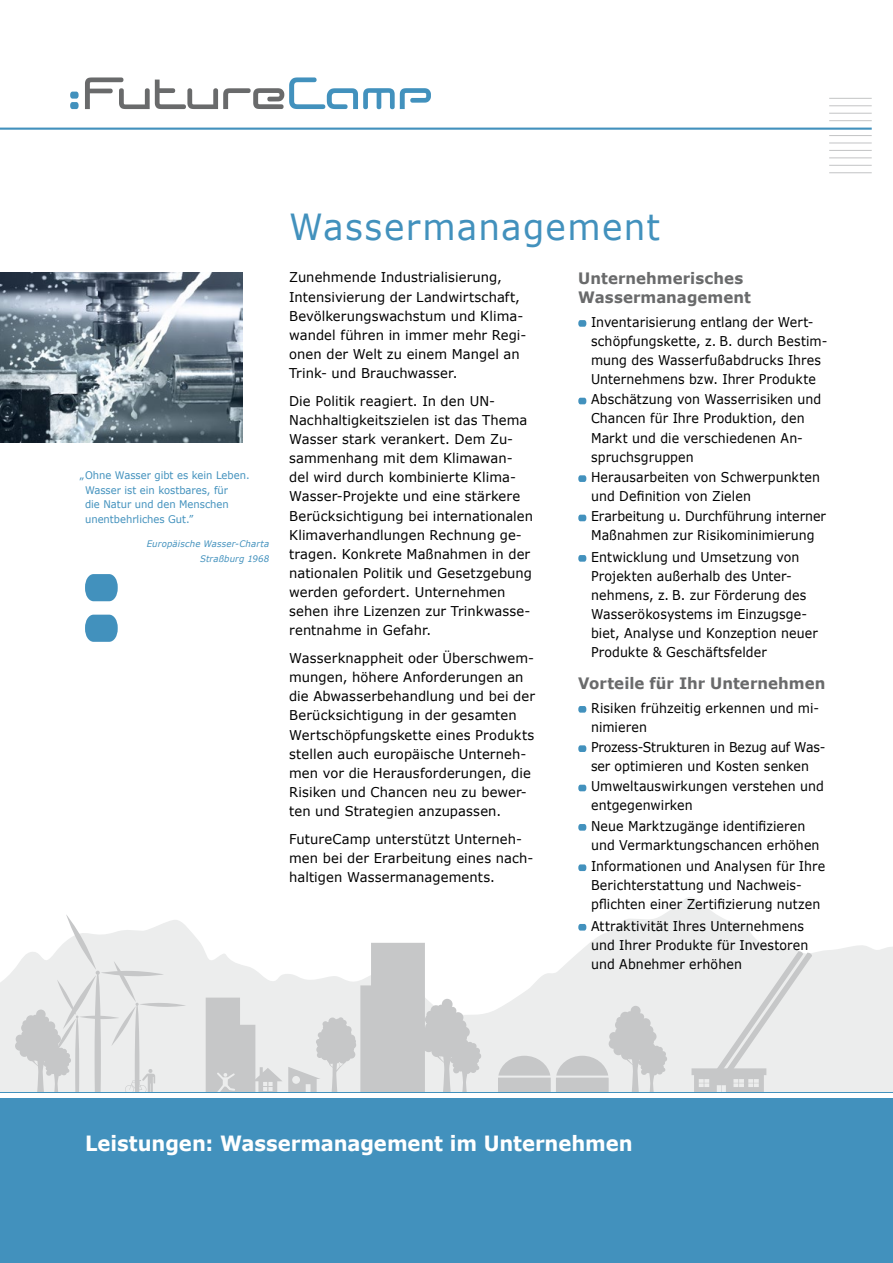
<style>
.page{position:relative;width:893px;height:1263px;background:#fff}
.page>*{position:absolute;margin:0;border:0;box-sizing:border-box;transform-origin:0 0}
.t1{font:36px "Verdana";letter-spacing:.04em;color:#4291bd;scale:.95 1}
.t2{font:700 21px "Verdana";letter-spacing:-.005em;color:#fff;scale:.93 1}
.t3{font:700 15.75px/19.2px "Verdana";color:#696a6b;scale:.95 1}
.t4{font:13.5px/19.2px "Verdana";letter-spacing:.005em;color:#000}
.t5{font:13.5px/19.4px "Verdana";letter-spacing:.005em;color:#000;scale:.93 1}
.t6{font:10.5px/14.9px "Verdana";color:#4291bd}
.t7{font:italic 9px/14.9px "Verdana";letter-spacing:.02em;color:#4291bd;text-align:right;scale:.95 1}
</style>
<div class="page">
<svg style="left:0;top:897px;width:893px;height:196px"></svg>
<svg style="left:206px;top:943px;width:276px;height:150px"></svg>
<svg style="left:15px;top:914px;width:171px;height:179px"></svg>
<svg style="left:498px;top:1006px;width:169px;height:87px"></svg>
<svg style="left:691px;top:951px;width:121px;height:142px"></svg>
<div style="left:0;top:1093px;width:893px;height:170px;background:#4291bd"></div>
<svg style="left:70px;top:77px;width:361px;height:32px"></svg>
<hr style="left:829px;top:98px;width:43px;height:1px;background:#c6c7c8">
<hr style="left:829px;top:105px;width:43px;height:1px;background:#c6c7c8">
<hr style="left:829px;top:113px;width:43px;height:1px;background:#c6c7c8">
<hr style="left:829px;top:120px;width:43px;height:1px;background:#c6c7c8">
<hr style="left:829px;top:135px;width:43px;height:1px;background:#c6c7c8">
<hr style="left:829px;top:142px;width:43px;height:2px;background:#c6c7c8">
<hr style="left:829px;top:150px;width:43px;height:1px;background:#c6c7c8">
<hr style="left:829px;top:157px;width:43px;height:1px;background:#c6c7c8">
<hr style="left:829px;top:165px;width:43px;height:1px;background:#c6c7c8">
<hr style="left:829px;top:172px;width:43px;height:1px;background:#c6c7c8">
<hr style="left:0;top:128px;width:872px;height:2px;background:#4291bd">
<hr style="left:0;top:1093px;width:893px;height:4px;background:#fff">
<img style="left:0;top:272px;width:242px;height:170px">
<svg style="left:85px;top:574px;width:33px;height:68px"></svg>
<svg style="left:578px;top:320px;width:8px;height:7px"></svg>
<svg style="left:578px;top:398px;width:8px;height:6px"></svg>
<svg style="left:578px;top:475px;width:8px;height:7px"></svg>
<svg style="left:578px;top:515px;width:8px;height:6px"></svg>
<svg style="left:578px;top:555px;width:8px;height:7px"></svg>
<svg style="left:578px;top:706px;width:8px;height:7px"></svg>
<svg style="left:578px;top:745px;width:8px;height:7px"></svg>
<svg style="left:578px;top:785px;width:8px;height:6px"></svg>
<svg style="left:578px;top:824px;width:8px;height:7px"></svg>
<svg style="left:578px;top:864px;width:8px;height:7px"></svg>
<svg style="left:578px;top:924px;width:8px;height:6px"></svg>
<p class="t6" style="left:85px;top:467px;width:166px;text-indent:-5px">„Ohne Wasser gibt es kein Leben.<br>Wasser ist ein kostbares, für<br>die Natur und den Menschen unentbehrliches Gut.”</p>
<p class="t7" style="left:147px;top:536px;width:131px">Europäische Wasser-Charta<br>Straßburg 1968</p>
<h1 class="t1" style="left:289px;top:204px;width:392px">Wassermanagement</h1>
<p class="t4" style="left:289px;top:268px;width:239px">Zunehmende Industrialisierung,<br>Intensivierung der Landwirtschaft,<br>Bevölkerungswachstum und Klima&shy;wandel führen in immer mehr Regi&shy;onen der Welt zu einem Mangel an<br>Trink- und Brauchwasser.</p>
<p class="t4" style="left:289px;top:391px;width:245px">Die Politik reagiert. In den UN-Nachhaltigkeitszielen ist das Thema Wasser stark verankert. Dem Zu&shy;sammenhang mit dem Klimawan&shy;del wird durch kombinierte Klima-Wasser-Projekte und eine stärkere Berücksichtigung bei internationalen Klimaverhandlungen Rechnung ge&shy;tragen. Konkrete Maßnahmen in der nationalen Politik und Gesetzgebung werden gefordert. Unternehmen sehen ihre Lizenzen zur Trinkwasse&shy;rentnahme in Gefahr.</p>
<p class="t4" style="left:289px;top:649px;width:247px">Wasserknappheit oder Überschwem&shy;mungen, höhere Anforderungen an die Abwasserbehandlung und bei der Berücksichtigung in der gesamten Wertschöpfungskette eines Produkts stellen auch europäische Unterneh&shy;men vor die Herausforderungen, die Risiken und Chancen neu zu bewer&shy;ten und Strategien anzupassen.</p>
<p class="t4" style="left:289px;top:829px;width:246px">FutureCamp unterstützt Unterneh&shy;men bei der Erarbeitung eines nach&shy;haltigen Wassermanagements.</p>
<p class="t3" style="left:578px;top:269px;width:183px">Unternehmerisches<br>Wassermanagement</p>
<p class="t5" style="left:591px;top:312px;width:256px">Inventarisierung entlang der Wert&shy;schöpfungskette, z. B. durch Bestim&shy;mung des Wasserfußabdrucks Ihres<br>Unternehmens bzw. Ihrer Produkte<br>Abschätzung von Wasserrisiken und<br>Chancen für Ihre Produktion, den<br>Markt und die verschiedenen An&shy;spruchsgruppen<br>Herausarbeiten von Schwerpunkten und Definition von Zielen<br>Erarbeitung u. Durchführung interner<br>Maßnahmen zur Risikominimierung</p>
<p class="t5" style="left:591px;top:547px;width:245px">Entwicklung und Umsetzung von<br>Projekten außerhalb des Unter&shy;nehmens, z. B. zur Förderung des<br>Wasserökosystems im Einzugsge&shy;biet, Analyse und Konzeption neuer<br>Produkte &amp; Geschäftsfelder</p>
<p class="t3" style="left:578px;top:674px;width:262px">Vorteile für Ihr Unternehmen</p>
<p class="t5" style="left:591px;top:698px;width:253px">Risiken frühzeitig erkennen und mi&shy;nimieren<br>Prozess-Strukturen in Bezug auf Was&shy;ser optimieren und Kosten senken<br>Umweltauswirkungen verstehen und entgegenwirken<br>Neue Marktzugänge identifizieren und Vermarktungschancen erhöhen</p>
<p class="t5" style="left:591px;top:857px;width:253px">Informationen und Analysen für Ihre<br>Berichterstattung und Nachweis&shy;pflichten einer Zertifizierung nutzen</p>
<p class="t5" style="left:591px;top:916px;width:235px">Attraktivität Ihres Unternehmens und Ihrer Produkte für Investoren und Abnehmer erhöhen</p>
<h2 class="t2" style="left:85px;top:1130px;width:590px">Leistungen: Wassermanagement im Unternehmen</h2>
</div>
